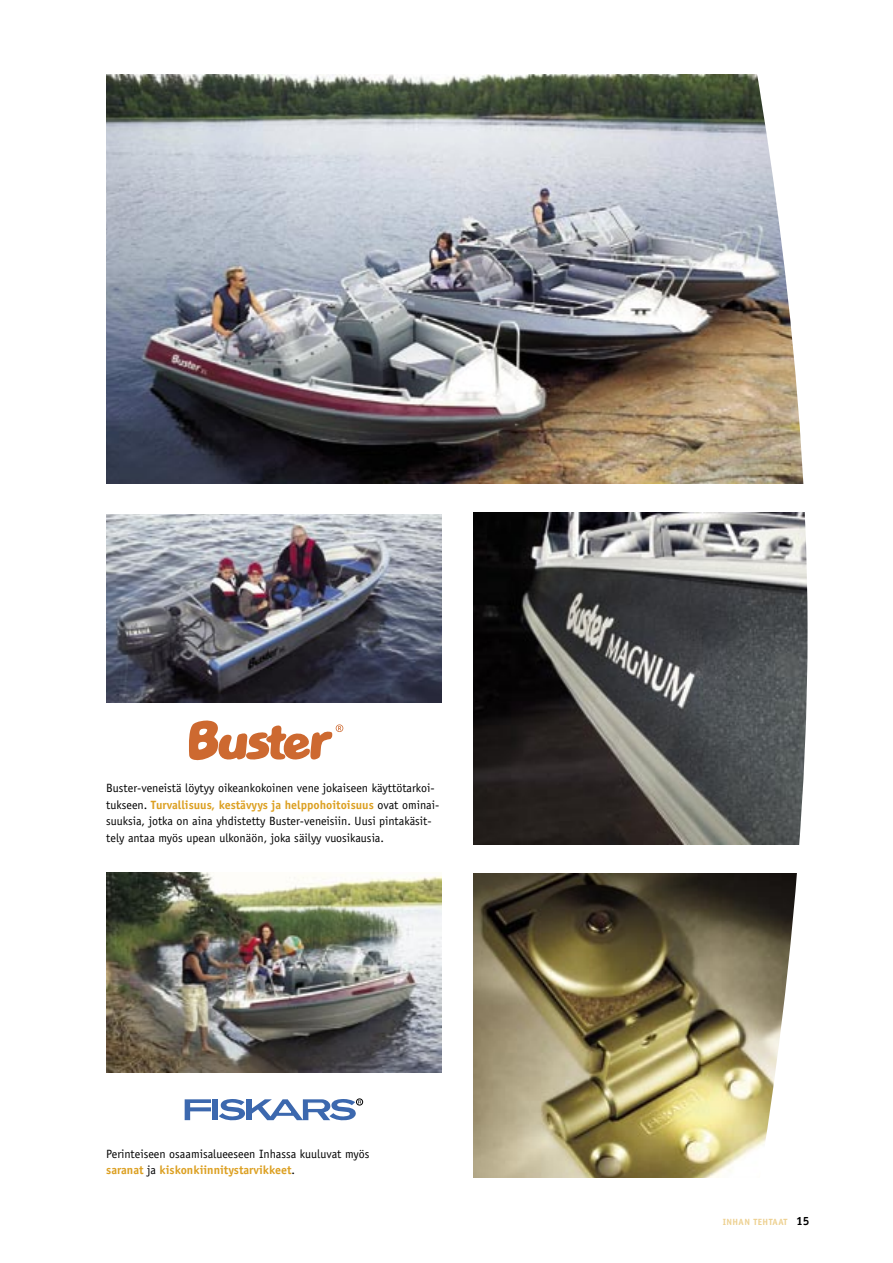
<style>
.page{position:relative;width:893px;height:1263px;background:#fff}
.page>*{position:absolute;margin:0;border:0;box-sizing:border-box;transform-origin:0 0}
.officina_sans_book_8_pt{font:12px/16.5px "Officina Sans";color:#000}
.Kuvatekstit{font:12px/16.5px "Officina Sans";color:#000}
.t1{font:700 12px "Officina Sans";color:#000}
.VALIOTS_KAP_HARVEN{font:700 9px "Officina Sans";letter-spacing:.045em;color:#edd090}
.s1{font-weight:700;color:#dca022}
</style>
<div class="page">
<img style="left:473px;top:512px;width:334px;height:332px">
<img style="left:473px;top:873px;width:324px;height:305px">
<img style="left:106px;top:74px;width:698px;height:409px">
<img style="left:106px;top:514px;width:335px;height:189px">
<svg style="left:189px;top:720px;width:154px;height:41px"></svg>
<img style="left:106px;top:873px;width:335px;height:200px">
<svg style="left:219px;top:1099px;width:26px;height:22px"></svg>
<svg style="left:185px;top:1099px;width:26px;height:21px"></svg>
<div style="left:212px;top:1099px;width:6px;height:21px;background:#3c68ae"></div>
<div style="left:246px;top:1099px;width:6px;height:21px;background:#3c68ae"></div>
<div style="left:356px;top:1099px;width:7px;height:6px;border:1px solid #000;border-radius:50%"></div>
<svg style="left:252px;top:1099px;width:109px;height:22px"></svg>
<p class="officina_sans_book_8_pt" style="left:106px;top:780px;width:334px">Buster-veneistä löytyy oikeankokoinen vene jokaiseen käyttötarkoi&shy;tukseen. <span class="s1">Turvallisuus, kestävyys ja helppohoitoisuus</span> ovat ominai&shy;suuksia, jotka on aina yhdistetty Buster-veneisiin. Uusi pintakäsit&shy;tely antaa myös upean ulkonäön, joka säilyy vuosikausia.</p>
<p class="Kuvatekstit" style="left:106px;top:1145px;width:265px">Perinteiseen osaamisalueeseen Inhassa kuuluvat myös <span class="s1">saranat</span> ja <span class="s1">kiskonkiinnitystarvikkeet</span>.</p>
<p class="VALIOTS_KAP_HARVEN" style="left:723px;top:1216px;width:66px">INHAN TEHTAAT</p>
<p class="t1" style="left:796px;top:1213px;width:15px">15</p>
</div>
